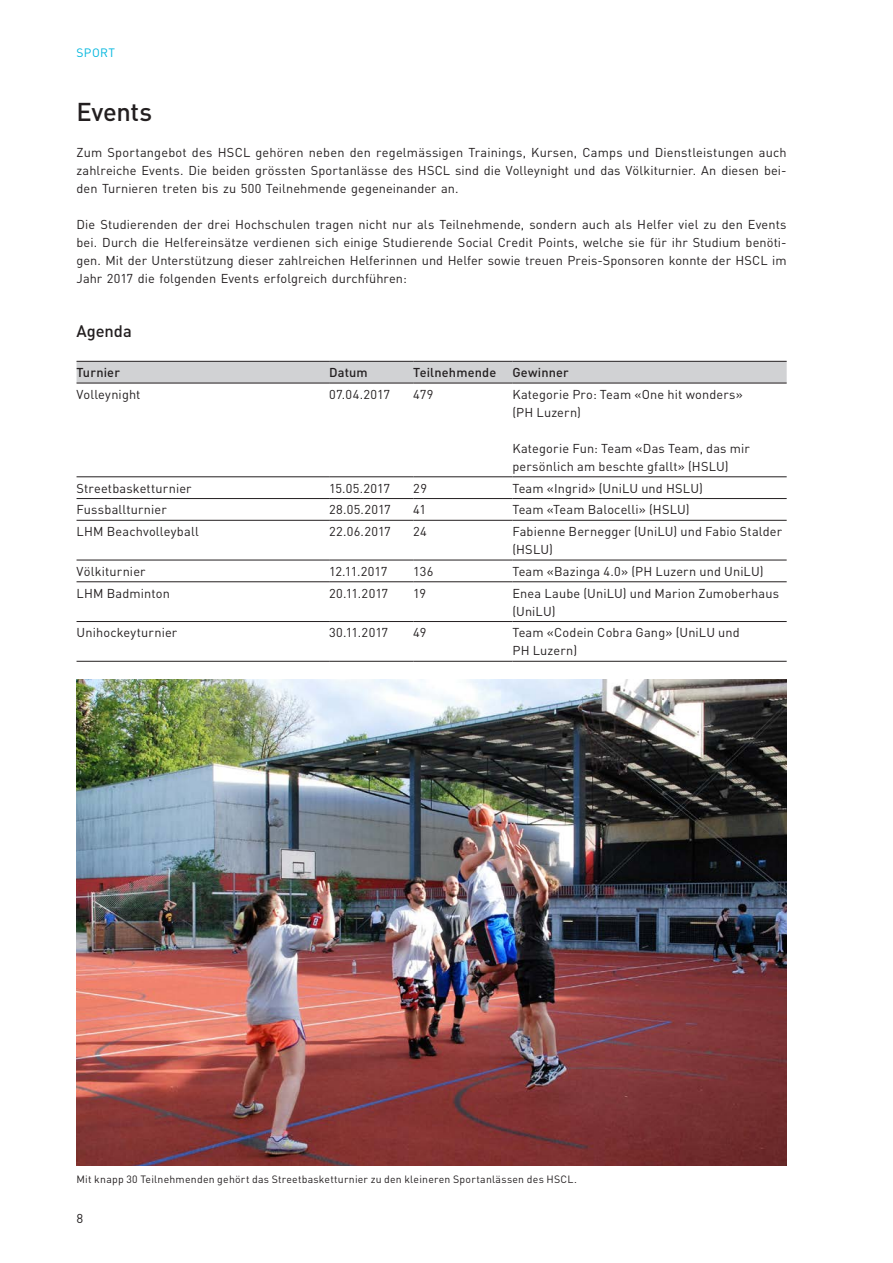
<style>
.page{position:relative;width:893px;height:1263px;background:#fff}
.page>*{position:absolute;margin:0;border:0;box-sizing:border-box;transform-origin:0 0}
.HSCL_Haupttitel{font:500 25.5px "DINOT";letter-spacing:-.015em;color:#231f20}
.HSCL_Zwischentitel{font:500 16.5px "DINOT";letter-spacing:-.005em;color:#231f20}
.HSCL_Lauftext{font:12.75px/18px "DINOT";letter-spacing:.005em;color:#231f20;text-align:justify}
.HSCL_Tabelle{font:12.75px/18px "DINOT";letter-spacing:.015em;color:#231f20}
.HSCL_Tabelle_Kopf{font:500 12.75px "DINOT";letter-spacing:.015em;color:#231f20}
.HSCL_Kopfbereichstit{font:12px "DINOT";letter-spacing:.035em;color:#00b6de}
.HSCL_Bildlegende{font:10.5px "DINOT";letter-spacing:.02em;color:#231f20}
</style>
<div class="page">
<div style="left:77px;top:362px;width:710px;height:21px;background:#d1d2d4"></div>
<hr style="left:77px;top:476px;width:252px;height:1px;background:#231f20">
<hr style="left:329px;top:476px;width:84px;height:1px;background:#231f20">
<hr style="left:413px;top:476px;width:99px;height:1px;background:#231f20">
<hr style="left:512px;top:476px;width:275px;height:1px;background:#231f20">
<hr style="left:77px;top:498px;width:252px;height:1px;background:#231f20">
<hr style="left:329px;top:498px;width:84px;height:1px;background:#231f20">
<hr style="left:413px;top:498px;width:99px;height:1px;background:#231f20">
<hr style="left:512px;top:498px;width:275px;height:1px;background:#231f20">
<hr style="left:77px;top:520px;width:252px;height:1px;background:#231f20">
<hr style="left:329px;top:520px;width:84px;height:1px;background:#231f20">
<hr style="left:413px;top:520px;width:99px;height:1px;background:#231f20">
<hr style="left:512px;top:520px;width:275px;height:1px;background:#231f20">
<hr style="left:77px;top:560px;width:252px;height:1px;background:#231f20">
<hr style="left:329px;top:560px;width:84px;height:1px;background:#231f20">
<hr style="left:413px;top:560px;width:99px;height:1px;background:#231f20">
<hr style="left:512px;top:560px;width:275px;height:1px;background:#231f20">
<hr style="left:77px;top:581px;width:252px;height:1px;background:#231f20">
<hr style="left:329px;top:581px;width:84px;height:1px;background:#231f20">
<hr style="left:413px;top:581px;width:99px;height:1px;background:#231f20">
<hr style="left:512px;top:581px;width:275px;height:1px;background:#231f20">
<hr style="left:77px;top:621px;width:252px;height:1px;background:#231f20">
<hr style="left:329px;top:621px;width:84px;height:1px;background:#231f20">
<hr style="left:413px;top:621px;width:99px;height:1px;background:#231f20">
<hr style="left:512px;top:621px;width:275px;height:1px;background:#231f20">
<hr style="left:77px;top:361px;width:252px;height:1px;background:#231f20">
<hr style="left:329px;top:361px;width:84px;height:1px;background:#231f20">
<hr style="left:413px;top:361px;width:99px;height:1px;background:#231f20">
<hr style="left:512px;top:361px;width:275px;height:1px;background:#231f20">
<hr style="left:77px;top:383px;width:252px;height:1px;background:#231f20">
<hr style="left:329px;top:383px;width:84px;height:1px;background:#231f20">
<hr style="left:413px;top:383px;width:99px;height:1px;background:#231f20">
<hr style="left:512px;top:383px;width:275px;height:1px;background:#231f20">
<hr style="left:77px;top:661px;width:252px;height:1px;background:#231f20">
<hr style="left:329px;top:661px;width:84px;height:1px;background:#231f20">
<hr style="left:413px;top:661px;width:99px;height:1px;background:#231f20">
<hr style="left:512px;top:661px;width:275px;height:1px;background:#231f20">
<img style="left:77px;top:679px;width:710px;height:486px">
<p class="HSCL_Kopfbereichstit" style="left:77px;top:45px;width:40px">SPORT</p>
<p class="HSCL_Haupttitel" style="left:77px;top:96px;width:77px">Events</p>
<p class="HSCL_Lauftext" style="left:77px;top:143px;width:712px">Zum Sportangebot des HSCL gehören neben den regelmässigen Trainings, Kursen, Camps und Dienstleistungen auch zahlreiche Events. Die beiden grössten Sportanlässe des HSCL sind die Volleynight und das Völkiturnier. An diesen bei&shy;den Turnieren treten bis zu 500 Teilnehmende gegeneinander an.</p>
<p class="HSCL_Lauftext" style="left:77px;top:215px;width:712px">Die Studierenden der drei Hochschulen tragen nicht nur als Teilnehmende, sondern auch als Helfer viel zu den Events bei. Durch die Helfereinsätze verdienen sich einige Studierende Social Credit Points, welche sie für ihr Studium benöti&shy;gen. Mit der Unterstützung dieser zahlreichen Helferinnen und Helfer sowie treuen Preis-Sponsoren konnte der HSCL im Jahr 2017 die folgenden Events erfolgreich durchführen:</p>
<p class="HSCL_Zwischentitel" style="left:77px;top:321px;width:57px">Agenda</p>
<p class="HSCL_Tabelle_Kopf" style="left:77px;top:364px;width:45px">Turnier</p>
<p class="HSCL_Tabelle_Kopf" style="left:329px;top:364px;width:40px">Datum</p>
<p class="HSCL_Tabelle_Kopf" style="left:413px;top:364px;width:84px">Teilnehmende</p>
<p class="HSCL_Tabelle_Kopf" style="left:512px;top:364px;width:58px">Gewinner</p>
<p class="HSCL_Tabelle" style="left:77px;top:385px;width:65px">Volleynight</p>
<p class="HSCL_Tabelle" style="left:329px;top:385px;width:63px">07.04.2017</p>
<p class="HSCL_Tabelle" style="left:413px;top:385px;width:22px">479</p>
<p class="HSCL_Tabelle" style="left:512px;top:385px;width:232px">Kategorie Pro: Team «One hit wonders»</p>
<p class="HSCL_Tabelle" style="left:512px;top:403px;width:70px">(PH Luzern)</p>
<p class="HSCL_Tabelle" style="left:512px;top:439px;width:239px">Kategorie Fun: Team «Das Team, das mir</p>
<p class="HSCL_Tabelle" style="left:512px;top:457px;width:218px">persönlich am beschte gfallt» (HSLU)</p>
<p class="HSCL_Tabelle" style="left:77px;top:479px;width:117px">Streetbasketturnier</p>
<p class="HSCL_Tabelle" style="left:329px;top:479px;width:63px">15.05.2017</p>
<p class="HSCL_Tabelle" style="left:413px;top:479px;width:15px">29</p>
<p class="HSCL_Tabelle" style="left:512px;top:479px;width:192px">Team «Ingrid» (UniLU und HSLU)</p>
<p class="HSCL_Tabelle" style="left:77px;top:500px;width:92px">Fussballturnier</p>
<p class="HSCL_Tabelle" style="left:329px;top:500px;width:63px">28.05.2017</p>
<p class="HSCL_Tabelle" style="left:413px;top:500px;width:14px">41</p>
<p class="HSCL_Tabelle" style="left:512px;top:500px;width:179px">Team «Team Balocelli» (HSLU)</p>
<p class="HSCL_Tabelle" style="left:77px;top:522px;width:124px">LHM Beachvolleyball</p>
<p class="HSCL_Tabelle" style="left:329px;top:522px;width:63px">22.06.2017</p>
<p class="HSCL_Tabelle" style="left:413px;top:522px;width:15px">24</p>
<p class="HSCL_Tabelle" style="left:512px;top:522px;width:271px">Fabienne Bernegger (UniLU) und Fabio Stalder (HSLU)</p>
<p class="HSCL_Tabelle" style="left:77px;top:562px;width:71px">Völkiturnier</p>
<p class="HSCL_Tabelle" style="left:329px;top:562px;width:60px">12.11.2017</p>
<p class="HSCL_Tabelle" style="left:413px;top:562px;width:22px">136</p>
<p class="HSCL_Tabelle" style="left:512px;top:562px;width:253px">Team «Bazinga 4.0» (PH Luzern und UniLU)</p>
<p class="HSCL_Tabelle" style="left:77px;top:584px;width:95px">LHM Badminton</p>
<p class="HSCL_Tabelle" style="left:329px;top:584px;width:61px">20.11.2017</p>
<p class="HSCL_Tabelle" style="left:413px;top:584px;width:14px">19</p>
<p class="HSCL_Tabelle" style="left:512px;top:584px;width:268px">Enea Laube (UniLU) und Marion Zumoberhaus (UniLU)</p>
<p class="HSCL_Tabelle" style="left:77px;top:623px;width:102px">Unihockeyturnier</p>
<p class="HSCL_Tabelle" style="left:329px;top:623px;width:61px">30.11.2017</p>
<p class="HSCL_Tabelle" style="left:413px;top:623px;width:15px">49</p>
<p class="HSCL_Tabelle" style="left:512px;top:623px;width:229px">Team «Codein Cobra Gang» (UniLU und</p>
<p class="HSCL_Tabelle" style="left:512px;top:641px;width:66px">PH Luzern)</p>
<p class="HSCL_Bildlegende" style="left:77px;top:1173px;width:502px">Mit knapp 30 Teilnehmenden gehört das Streetbasketturnier zu den kleineren Sportanlässen des HSCL.</p>
<p class="HSCL_Lauftext" style="left:77px;top:1210px;width:8px">8</p>
</div>
